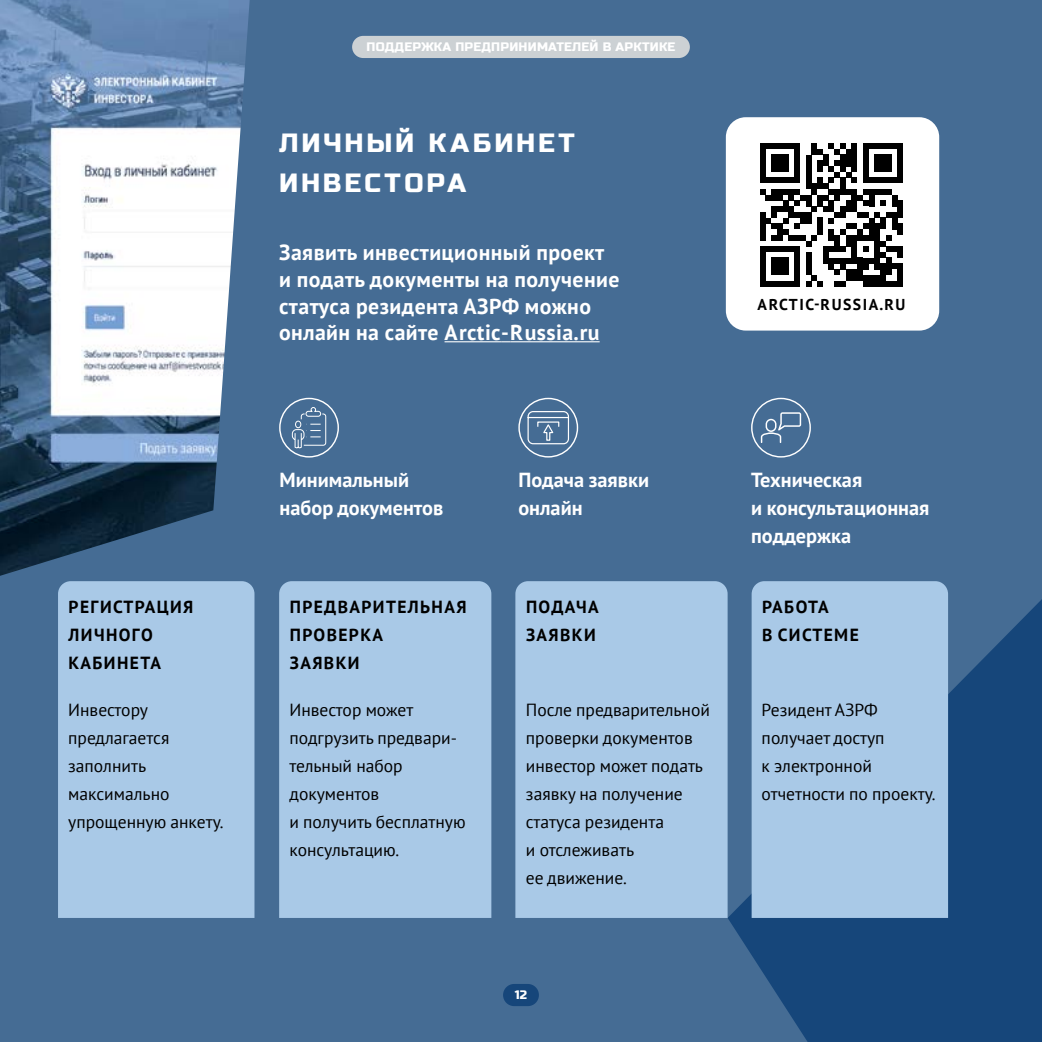
<style>
.page{position:relative;width:1042px;height:1042px;background:#456c94}
.page>*{position:absolute;margin:0;border:0;box-sizing:border-box;transform-origin:0 0}
.t1{font:26.25px/39.9px "Russo One";letter-spacing:.11em;color:#fff}
.t2{font:700 21.7px/26.6px "PT Sans";letter-spacing:.02em;color:#fff}
.t3{font:700 20.3px/27.8px "PT Sans";color:#fff}
.t4{font:17.5px/28px "PT Sans";color:#000}
.t5{font:700 17.5px/27.8px "PT Sans";letter-spacing:.08em;color:#000}
.t6{font:700 15.75px "PT Sans";letter-spacing:.1em;color:#000}
.t7{font:12.25px "Russo One";letter-spacing:.02em;color:#fff}
</style>
<div class="page">
<svg style="left:727px;top:599px;width:315px;height:443px;fill:#16467a"></svg>
<div style="left:726px;top:117px;width:213px;height:214px;background:#fff;border-radius:20px"></div>
<svg style="left:291px;top:407px;width:36px;height:42px"></svg>
<div style="left:279px;top:398px;width:60px;height:59px;border:1px solid #fff;border-radius:50%"></div>
<svg style="left:527px;top:411px;width:42px;height:34px"></svg>
<div style="left:518px;top:398px;width:60px;height:59px;border:1px solid #fff;border-radius:50%"></div>
<svg style="left:761px;top:412px;width:40px;height:31px"></svg>
<div style="left:751px;top:398px;width:60px;height:59px;border:1px solid #fff;border-radius:50%"></div>
<div style="left:58px;top:581px;width:196px;height:337px;background:#a9c9e7"></div>
<div style="left:279px;top:581px;width:212px;height:337px;background:#a9c9e7"></div>
<div style="left:515px;top:581px;width:212px;height:337px;background:#a9c9e7"></div>
<div style="left:751px;top:581px;width:197px;height:337px;background:#a9c9e7"></div>
<svg style="left:760px;top:143px;width:143px;height:143px"></svg>
<div style="left:897px;top:206px;width:6px;height:12px;background:#000"></div>
<div style="left:897px;top:223px;width:6px;height:12px;background:#000"></div>
<div style="left:897px;top:246px;width:6px;height:12px;background:#000"></div>
<div style="left:897px;top:264px;width:6px;height:11px;background:#000"></div>
<div style="left:897px;top:275px;width:6px;height:11px;background:#000"></div>
<hr style="left:444px;top:341px;width:57px;height:1px;background:#fff">
<hr style="left:510px;top:341px;width:90px;height:1px;background:#fff">
<img style="left:0;top:0;width:250px;height:576px">
<div style="left:503px;top:984px;width:36px;height:22px;background:#16467a;border-radius:11px"></div>
<div style="left:352px;top:36px;width:338px;height:22px;background:#ccd1d4;border-radius:11px"></div>
<p class="t7" style="left:367px;top:40px;width:310px">ПОДДЕРЖКА ПРЕДПРИНИМАТЕЛЕЙ В АРКТИКЕ</p>
<h1 class="t1" style="left:279px;top:123px;width:297px">ЛИЧНЫЙ КАБИНЕТ<br>ИНВЕСТОРА</h1>
<p class="t2" style="left:279px;top:239px;width:342px">Заявить инвестиционный проект и подать документы на получение статуса резидента АЗРФ можно онлайн на сайте Arctic-Russia.ru</p>
<p class="t6" style="left:757px;top:294px;width:149px">ARCTIC-RUSSIA.RU</p>
<p class="t3" style="left:279px;top:466px;width:165px">Минимальный набор документов</p>
<p class="t3" style="left:518px;top:466px;width:132px">Подача заявки онлайн</p>
<p class="t3" style="left:751px;top:466px;width:180px">Техническая<br>и консультационная поддержка</p>
<p class="t5" style="left:69px;top:592px;width:126px">РЕГИСТРАЦИЯ<br>ЛИЧНОГО<br>КАБИНЕТА</p>
<p class="t5" style="left:290px;top:593px;width:178px">ПРЕДВАРИТЕЛЬНАЯ<br>ПРОВЕРКА<br>ЗАЯВКИ</p>
<p class="t5" style="left:526px;top:592px;width:74px">ПОДАЧА<br>ЗАЯВКИ</p>
<p class="t5" style="left:762px;top:592px;width:98px">РАБОТА<br>В СИСТЕМЕ</p>
<p class="t4" style="left:68px;top:696px;width:157px">Инвестору предлагается заполнить максимально упрощенную анкету.</p>
<p class="t4" style="left:289px;top:696px;width:178px">Инвестор может подгрузить предвари&shy;тельный набор документов<br>и получить бесплатную консультацию.</p>
<p class="t4" style="left:526px;top:696px;width:185px">После предварительной проверки документов инвестор может подать заявку на получение статуса резидента<br>и отслеживать<br>ее движение.</p>
<p class="t4" style="left:761px;top:696px;width:175px">Резидент АЗРФ получает доступ<br>к электронной отчетности по проекту.</p>
<p class="t7" style="left:515px;top:988px;width:14px">12</p>
</div>
